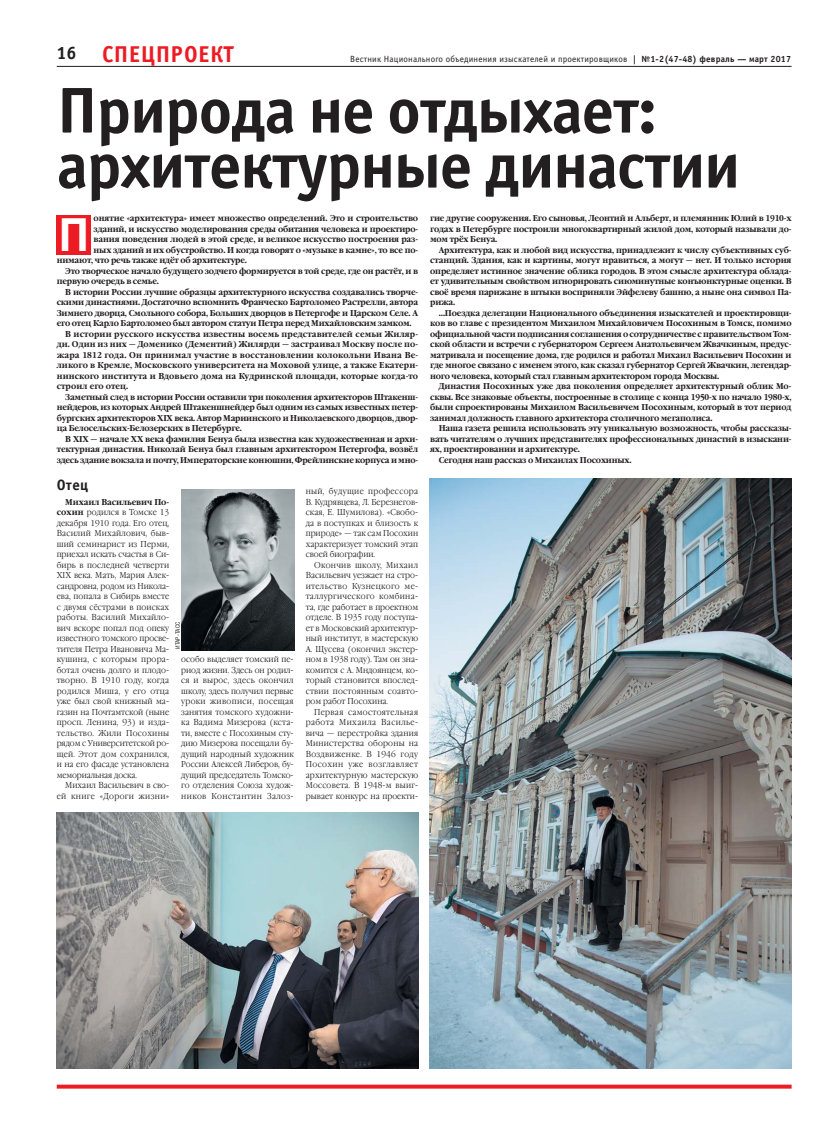
<style>
.page{position:relative;width:820px;height:1134px;background:#fff}
.page>*{position:absolute;margin:0;border:0;box-sizing:border-box;transform-origin:0 0}
.t1{font:700 65px/55px "Officina Sans C";letter-spacing:-.02em;color:#231f20}
.t2{font:700 46px "DIN Pro";color:#fff}
.t3{font:700 23px "Officina Sans C";letter-spacing:.02em;color:#ed1c24}
.t4{font:700 15px "Officina Sans C";color:#231f20}
.t5{font:9px "Officina Sans C";letter-spacing:.02em;color:#231f20}
.t6{font:700 8.5px/10.5px "Garamond C";letter-spacing:-.025em;color:#231f20;text-align:justify;scale:.9 1}
.t7{font:300 8.5px/10.5px "Garamond C";letter-spacing:.01em;color:#231f20;text-align:justify;scale:.9 1}
.t8{font:700 8.5px "Garamond C";letter-spacing:.01em;color:#231f20;scale:.9 1}
.t9{font:700 8.5px "Garamond C";letter-spacing:.015em;color:#231f20;scale:.9 1}
.t10{font:700 8.5px "Garamond C";letter-spacing:.02em;color:#231f20;scale:.9 1}
.t11{font:6px "Helios Cond";color:#231f20}
.s1{font-weight:700}
</style>
<div class="page">
<hr style="left:57px;top:66px;width:734px;height:1px;background:#231f20">
<svg style="left:57px;top:1085px;width:734px;height:4px;fill:#ed1c24"></svg>
<img style="left:57px;top:812px;width:361px;height:256px">
<img style="left:429px;top:478px;width:362px;height:590px">
<img style="left:181px;top:489px;width:113px;height:161px">
<div style="left:57px;top:215px;width:34px;height:39px;background:#ed1c24"></div>
<h3 class="t3" style="left:56px;top:46px;width:178px"><sup>16</sup> СПЕЦПРОЕКТ</h3>
<p class="t5" style="left:350px;top:54px;width:442px">Вестник Национального объединения изыскателей и проектировщиков <span class="s1">| №1-2(47-48) февраль — март 2017</span></p>
<h1 class="t1" style="left:57px;top:91px;width:684px">Природа не отдыхает: архитектурные династии</h1>
<p class="t6" style="left:94px;top:214px;width:362px">онятие «архитектура» имеет множество определений. Это и строительство</p>
<p class="t6" style="left:94px;top:224px;width:362px">зданий, и искусство моделирования среды обитания человека и проектиро-</p>
<p class="t6" style="left:94px;top:235px;width:362px">вания поведения людей в этой среде, и великое искусство построения раз-</p>
<p class="t6" style="left:94px;top:245px;width:362px">ных зданий и их обустройство. И когда говорят о «музыке в камне», то все по-</p>
<p class="t6" style="left:57px;top:256px;width:213px">нимают, что речь также идёт об архитектуре.</p>
<p class="t6" style="left:65px;top:266px;width:393px">Это творческое начало будущего зодчего формируется в той среде, где он растёт, и в</p>
<p class="t6" style="left:57px;top:277px;width:115px">первую очередь в семье.</p>
<p class="t6" style="left:65px;top:287px;width:393px">В истории России лучшие образцы архитектурного искусства создавались творче-</p>
<p class="t6" style="left:57px;top:298px;width:403px">скими династиями. Достаточно вспомнить Франческо Бартоломео Растрелли, автора</p>
<p class="t6" style="left:57px;top:308px;width:403px">Зимнего дворца, Смольного собора, Больших дворцов в Петергофе и Царском Селе. А</p>
<p class="t6" style="left:57px;top:319px;width:395px">его отец Карло Бартоломео был автором статуи Петра перед Михайловским замком.</p>
<p class="t9" style="left:65px;top:331px;width:393px">В истории русского искусства известны восемь представителей семьи Жиляр-</p>
<p class="t8" style="left:57px;top:341px;width:403px">ди. Один из них — Доменико (Дементий) Жилярди — застраивал Москву после по-</p>
<p class="t10" style="left:57px;top:352px;width:403px">жара 1812 года. Он принимал участие в восстановлении колокольни Ивана Ве-</p>
<p class="t8" style="left:57px;top:362px;width:403px">ликого в Кремле, Московского университета на Моховой улице, а также Екатери-</p>
<p class="t8" style="left:57px;top:373px;width:403px">нинского института и Вдовьего дома на Кудринской площади, которые когда-то</p>
<p class="t8" style="left:57px;top:383px;width:81px">строил его отец.</p>
<p class="t6" style="left:65px;top:392px;width:393px">Заметный след в истории России оставили три поколения архитекторов Штакенш-</p>
<p class="t6" style="left:57px;top:403px;width:403px">нейдеров, из которых Андрей Штакеншнейдер был одним из самых известных петер-</p>
<p class="t6" style="left:57px;top:413px;width:403px">бургских архитекторов XIX века. Автор Мариинского и Николаевского дворцов, двор-</p>
<p class="t6" style="left:57px;top:424px;width:207px">ца Белосельских-Белозерских в Петербурге.</p>
<p class="t6" style="left:65px;top:434px;width:393px">В XIX — начале XX века фамилия Бенуа была известна как художественная и архи-</p>
<p class="t6" style="left:57px;top:445px;width:403px">тектурная династия. Николай Бенуа был главным архитектором Петергофа, возвёл</p>
<p class="t6" style="left:57px;top:455px;width:403px">здесь здание вокзала и почту, Императорские конюшни, Фрейлинские корпуса и мно-</p>
<p class="t6" style="left:430px;top:214px;width:403px">гие другие сооружения. Его сыновья, Леонтий и Альберт, и племянник Юлий в 1910-х годах в Петербурге построили многоквартирный жилой дом, который называли до&shy;мом трёх Бенуа.</p>
<p class="t6" style="left:430px;top:245px;width:403px;text-indent:9px">Архитектура, как и любой вид искусства, принадлежит к числу субъективных суб&shy;станций. Здания, как и картины, могут нравиться, а могут — нет. И только история определяет истинное значение облика городов. В этом смысле архитектура облада&shy;ет удивительным свойством игнорировать сиюминутные конъюнктурные оценки. В своё время парижане в штыки восприняли Эйфелеву башню, а ныне она символ Па&shy;рижа.</p>
<p class="t6" style="left:430px;top:308px;width:403px;text-indent:9px">…Поездка делегации Национального объединения изыскателей и проектировщи&shy;ков во главе с президентом Михаилом Михайловичем Посохиным в Томск, помимо официальной части подписания соглашения о сотрудничестве с правительством Том&shy;ской области и встречи с губернатором Сергеем Анатольевичем Жвачкиным, предус&shy;матривала и посещение дома, где родился и работал Михаил Васильевич Посохин и где многое связано с именем этого, как сказал губернатор Сергей Жвачкин, легендар&shy;ного человека, который стал главным архитектором города Москвы.</p>
<p class="t6" style="left:430px;top:382px;width:403px;text-indent:9px">Династия Посохиных уже два поколения определяет архитектурный облик Мо&shy;сквы. Все знаковые объекты, построенные в столице с конца 1950-х по начало 1980-х, были спроектированы Михаилом Васильевичем Посохиным, который в тот период занимал должность главного архитектора столичного мегаполиса.</p>
<p class="t6" style="left:438px;top:424px;width:393px">Наша газета решила использовать эту уникальную возможность, чтобы рассказы-</p>
<p class="t6" style="left:430px;top:434px;width:403px">вать читателям о лучших представителях профессиональных династий в изыскани-</p>
<p class="t6" style="left:430px;top:445px;width:168px">ях, проектировании и архитектуре.</p>
<p class="t6" style="left:438px;top:455px;width:216px">Сегодня наш рассказ о Михаилах Посохиных.</p>
<h2 class="t2" style="left:58px;top:208px;width:33px">П</h2>
<h3 class="t4" style="left:57px;top:480px;width:33px">Отец</h3>
<p class="t7" style="left:57px;top:496px;width:126px;text-indent:9px"><span class="s1">Михаил Васильевич По&shy;сохин</span> родился в Томске 13 декабря 1910 года. Его отец, Василий Михайлович, быв&shy;ший семинарист из Перми, приехал искать счастья в Си&shy;бирь в последней четверти XIX века. Мать, Мария Алек&shy;сандровна, родом из Никола&shy;ева, попала в Сибирь вместе с двумя сёстрами в поисках работы. Василий Михайло&shy;вич вскоре попал под опеку известного томского просве&shy;тителя Петра Ивановича Ма&shy;кушина, с которым прора&shy;ботал очень долго и плодо&shy;творно. В 1910 году, когда родился Миша, у его отца уже был свой книжный ма&shy;газин на Почтамтской (ныне просп. Ленина, 93) и изда&shy;тельство. Жили Посохины рядом с Университетской ро&shy;щей. Этот дом сохранился, и на его фасаде установлена мемориальная доска.</p>
<p class="t7" style="left:57px;top:780px;width:126px;text-align:right">Михаил Васильевич в сво&shy;ей книге «Дороги жизни»</p>
<p class="t11" style="left:174px;top:649px;width:29px;rotate:-90deg">ИТАР-ТАСС</p>
<p class="t7" style="left:181px;top:654px;width:126px">особо выделяет томский пе&shy;риод жизни. Здесь он родил&shy;ся и вырос, здесь окончил школу, здесь получил первые уроки живописи, посещая занятия томского художни&shy;ка Вадима Мизерова (кста&shy;ти, вместе с Посохиным сту&shy;дию Мизерова посещали бу&shy;дущий народный художник России Алексей Либеров, бу&shy;дущий председатель Томско&shy;го отделения Союза худож&shy;ников Константин Залоз-</p>
<p class="t7" style="left:305px;top:486px;width:126px">ный, будущие профессора В. Кудрявцева, Л. Березнегов&shy;ская, Е. Шумилова). «Свобо&shy;да в поступках и близость к природе» — так сам Посохин характеризует томский этап своей биографии.</p>
<p class="t7" style="left:305px;top:559px;width:126px;text-indent:9px">Окончив школу, Михаил Васильевич уезжает на стро&shy;ительство Кузнецкого ме&shy;таллургического комбина&shy;та, где работает в проектном отделе. В 1935 году поступа&shy;ет в Московский архитектур&shy;ный институт, в мастерскую А. Щусева (окончил экстер&shy;ном в 1938 году). Там он зна&shy;комится с А. Мндоянцем, ко&shy;торый становится впослед&shy;ствии постоянным соавто&shy;ром работ Посохина.</p>
<p class="t7" style="left:305px;top:706px;width:126px;text-indent:9px">Первая самостоятельная работа Михаила Василье&shy;вича — перестройка здания Министерства обороны на Воздвиженке. В 1946 году Посохин уже возглавляет архитектурную мастерскую Моссовета. В 1948-м выиг&shy;рывает конкурс на проекти-</p>
</div>
